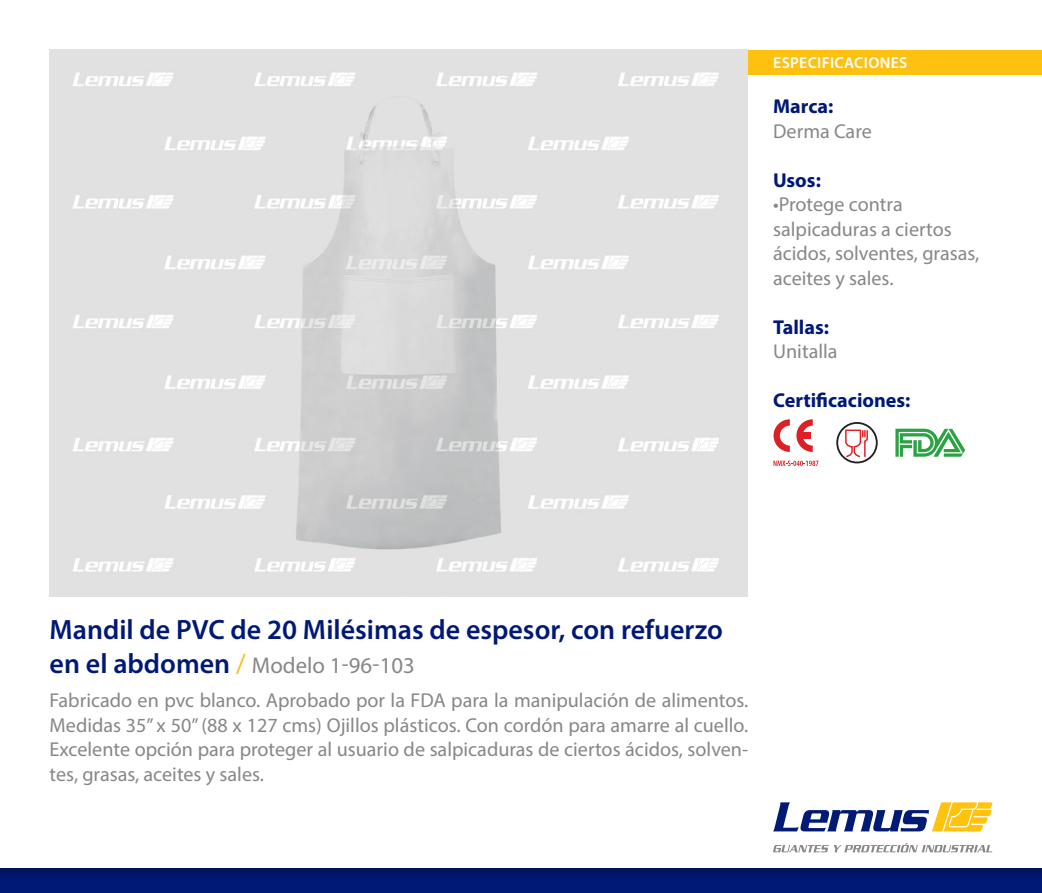
<style>
.page{position:relative;width:1042px;height:893px;background:#fff}
.page>*{position:absolute;margin:0;border:0;box-sizing:border-box;transform-origin:0 0}
.t1{font:600 28px "Myriad Pro";color:#001976}
.t2{font:22.75px "Myriad Pro";color:#878787}
.t3{font:20.12px/24.5px "Myriad Pro";color:#878787}
.t4{font:700 20.12px "Myriad Pro";color:#001976}
.t5{font:600 15.75px "Myriad Pro";letter-spacing:.02em;color:#fff}
.s1{font-weight:600;font-size:28px;color:#001976}
.s2{font-size:28px;color:#fabe19}
</style>
<div class="page">
<img style="left:50px;top:50px;width:697px;height:546px">
<img style="left:0;top:868px;width:1042px;height:25px">
<div style="left:748px;top:50px;width:294px;height:24px;background:#ffc10f"></div>
<svg style="left:773px;top:802px;width:219px;height:29px"></svg>
<svg style="left:773px;top:843px;width:219px;height:9px"></svg>
<svg style="left:773px;top:419px;width:17px;height:33px"></svg>
<svg style="left:796px;top:419px;width:17px;height:33px"></svg>
<div style="left:800px;top:432px;width:11px;height:7px;background:#de1f26"></div>
<svg style="left:773px;top:460px;width:45px;height:6px"></svg>
<svg style="left:844px;top:429px;width:24px;height:29px"></svg>
<div style="left:836px;top:422px;width:41px;height:41px;border:2px solid #241f21;border-radius:50%"></div>
<svg style="left:895px;top:429px;width:70px;height:28px"></svg>
<p class="t5" style="left:773px;top:53px;width:136px">ESPECIFICACIONES</p>
<p class="t4" style="left:773px;top:93px;width:62px">Marca:</p>
<p class="t3" style="left:773px;top:118px;width:100px">Derma Care</p>
<p class="t4" style="left:773px;top:167px;width:49px">Usos:</p>
<p class="t3" style="left:773px;top:192px;width:208px">•Protege contra salpicaduras a ciertos ácidos, solventes, grasas, aceites y sales.</p>
<p class="t4" style="left:773px;top:314px;width:57px">Tallas:</p>
<p class="t3" style="left:773px;top:339px;width:66px">Unitalla</p>
<p class="t4" style="left:773px;top:387px;width:139px">Certificaciones:</p>
<h1 class="t1" style="left:50px;top:612px;width:675px">Mandil de PVC de 20 Milésimas de espesor, con refuerzo</h1>
<p class="t2" style="left:50px;top:651px;width:367px"><span class="s1">en el abdomen</span> <span class="s2">/</span> Modelo 1-96-103</p>
<p class="t3" style="left:50px;top:688px;width:700px;text-align:justify">Fabricado en pvc blanco. Aprobado por la FDA para la manipulación de alimentos.<br>Medidas 35” x 50” (88 x 127 cms) Ojillos plásticos. Con cordón para amarre al cuello.<br>Excelente opción para proteger al usuario de salpicaduras de ciertos ácidos, solven&shy;tes, grasas, aceites y sales.</p>
</div>
